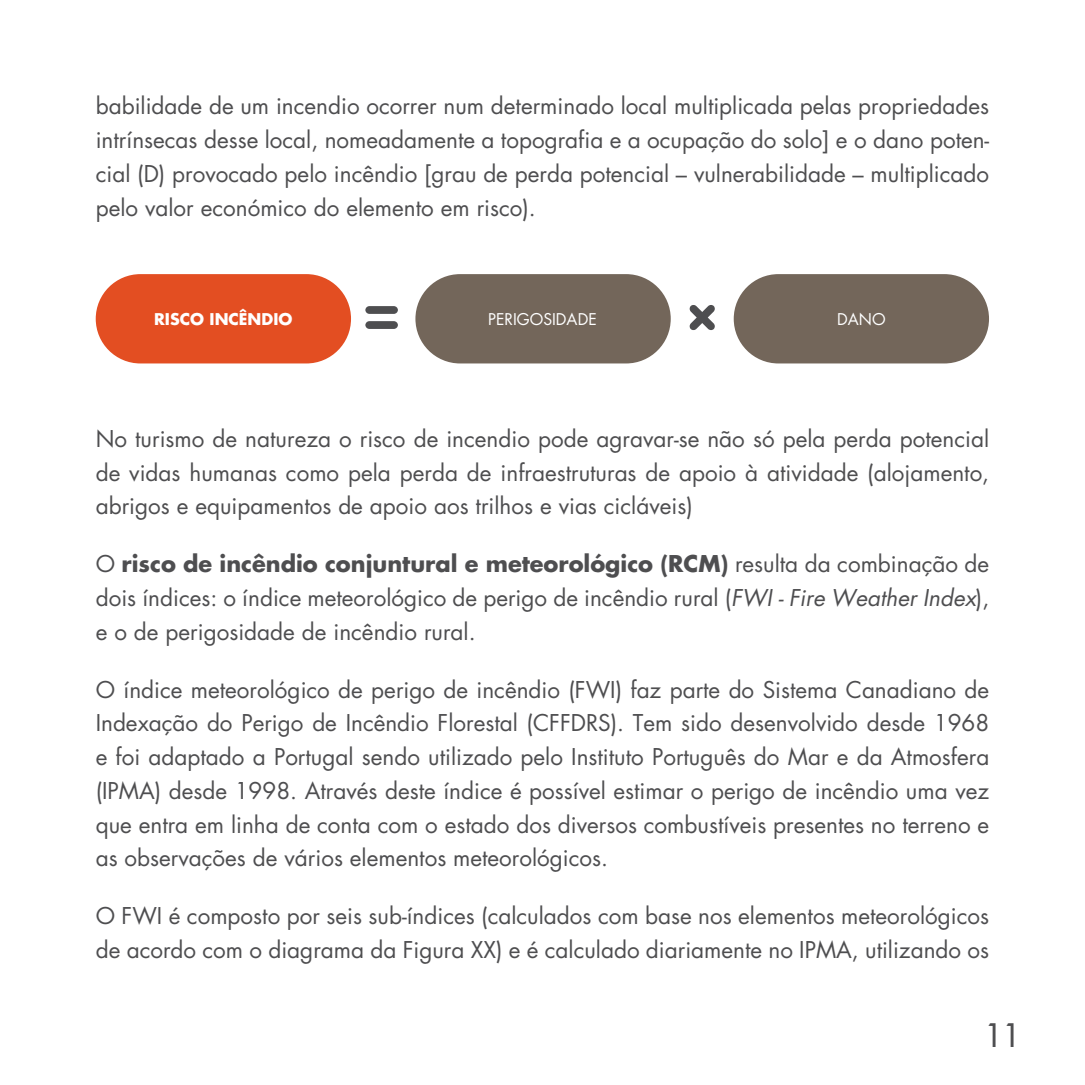
<style>
.page{position:relative;width:1085px;height:1085px;background:#fff}
.page>*{position:absolute;margin:0;border:0;box-sizing:border-box;transform-origin:0 0}
.t1{font:500 31.5px "Futura Std";color:#4e4e50}
.t2{font:22.5px/33.8px "Futura Std";color:#4e4e50;text-align:justify}
.t3{font:15.75px "Futura Std";color:#fff}
.t4{font:700 15.75px "Futura Std";color:#fff}
.s1{font-weight:700}
.s2{font-style:italic}
</style>
<div class="page">
<div style="left:365px;top:306px;width:33px;height:8px;background:#4e4e50;border-radius:4px"></div>
<div style="left:365px;top:321px;width:33px;height:8px;background:#4e4e50;border-radius:4px"></div>
<svg style="left:689px;top:305px;width:26px;height:25px"></svg>
<div style="left:96px;top:274px;width:255px;height:89px;background:#e34e22;border-radius:45px"></div>
<div style="left:415px;top:274px;width:255px;height:89px;background:#73665a;border-radius:45px"></div>
<div style="left:733px;top:274px;width:255px;height:89px;background:#73665a;border-radius:45px"></div>
<p class="t2" style="left:96px;top:89px;width:894px">babilidade de um incendio ocorrer num determinado local multiplicada pelas propriedades intrínsecas desse local, nomeadamente a topografia e a ocupação do solo] e o dano poten&shy;cial (D) provocado pelo incêndio [grau de perda potencial – vulnerabilidade – multiplicado pelo valor económico do elemento em risco).</p>
<p class="t4" style="left:154px;top:309px;width:140px">RISCO INCÊNDIO</p>
<p class="t3" style="left:488px;top:309px;width:110px">PERIGOSIDADE</p>
<p class="t3" style="left:837px;top:309px;width:50px">DANO</p>
<p class="t2" style="left:96px;top:422px;width:894px">No turismo de natureza o risco de incendio pode agravar-se não só pela perda potencial de vidas humanas como pela perda de infraestruturas de apoio à atividade (alojamento, abrigos e equipamentos de apoio aos trilhos e vias cicláveis)</p>
<p class="t2" style="left:96px;top:547px;width:894px">O <span class="s1">risco de incêndio conjuntural e meteorológico (RCM)</span> resulta da combinação de dois índices: o índice meteorológico de perigo de incêndio rural (<span class="s2">FWI - Fire Weather Index</span>), e o de perigosidade de incêndio rural.</p>
<p class="t2" style="left:96px;top:672px;width:895px">O índice meteorológico de perigo de incêndio (FWI) faz parte do Sistema Canadiano de Indexação do Perigo de Incêndio Florestal (CFFDRS). Tem sido desenvolvido desde 1968 e foi adaptado a Portugal sendo utilizado pelo Instituto Português do Mar e da Atmosfera (IPMA) desde 1998. Através deste índice é possível estimar o perigo de incêndio uma vez que entra em linha de conta com o estado dos diversos combustíveis presentes no terreno e as observações de vários elementos meteorológicos.</p>
<p class="t2" style="left:96px;top:899px;width:894px">O FWI é composto por seis sub-índices (calculados com base nos elementos meteorológicos de acordo com o diagrama da Figura XX) e é calculado diariamente no IPMA, utilizando os</p>
<h1 class="t1" style="left:984px;top:1015px;width:38px">11</h1>
</div>
